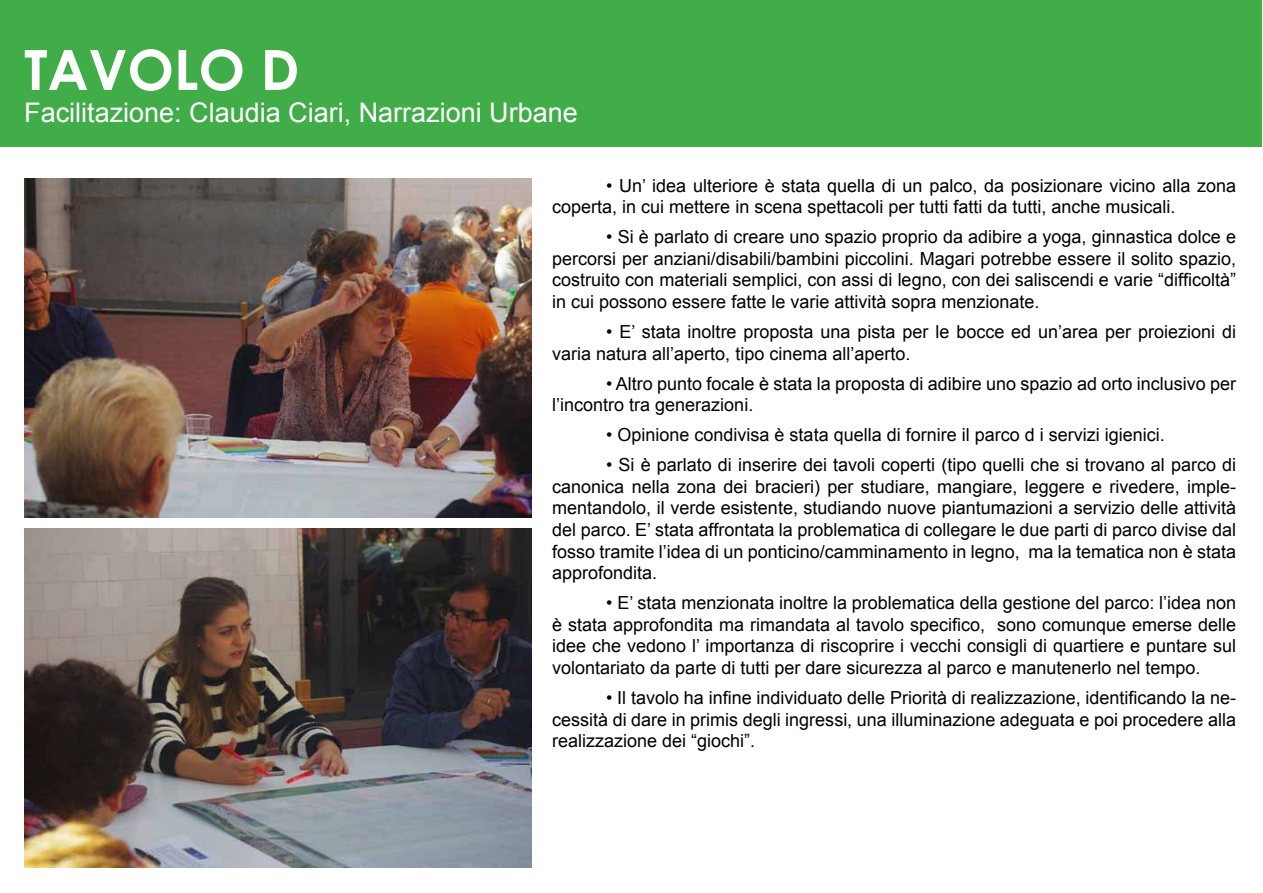
<style>
.page{position:relative;width:1263px;height:893px;background:#fff}
.page>*{position:absolute;margin:0;border:0;box-sizing:border-box;transform-origin:0 0}
.t1{font:700 55.5px "Century Gothic";color:#fff}
.t2{font:27px "Arial";color:#fff}
.t3{font:18px/21.6px "Arial";color:#000;text-align:justify}
</style>
<div class="page">
<div style="left:1px;top:1px;width:1261px;height:146px;background:#41ad49"></div>
<img style="left:24px;top:178px;width:507px;height:339px">
<img style="left:24px;top:528px;width:507px;height:339px">
<h1 class="t1" style="left:24px;top:28px;width:270px">TAVOLO D</h1>
<h2 class="t2" style="left:24px;top:95px;width:555px">Facilitazione: Claudia Ciari, Narrazioni Urbane</h2>
<p class="t3" style="left:552px;top:175px;width:685px;text-indent:54px">• Un’ idea ulteriore è stata quella di un palco, da posizionare vicino alla zona coperta, in cui mettere in scena spettacoli per tutti fatti da tutti, anche musicali.</p>
<p class="t3" style="left:552px;top:226px;width:685px;text-indent:54px">• Si è parlato di creare uno spazio proprio da adibire a yoga, ginnastica dolce e percorsi per anziani/disabili/bambini piccolini. Magari potrebbe essere il solito spazio, costruito con materiali semplici, con assi di legno, con dei saliscendi e varie “difficoltà” in cui possono essere fatte le varie attività sopra menzionate.</p>
<p class="t3" style="left:552px;top:321px;width:685px;text-indent:54px">• E’ stata inoltre proposta una pista per le bocce ed un’area per proiezioni di varia natura all’aperto, tipo cinema all’aperto.</p>
<p class="t3" style="left:552px;top:373px;width:685px;text-indent:54px">• Altro punto focale è stata la proposta di adibire uno spazio ad orto inclusivo per l’incontro tra generazioni.</p>
<p class="t3" style="left:606px;top:424px;width:560px">• Opinione condivisa è stata quella di fornire il parco d i servizi igienici.</p>
<p class="t3" style="left:552px;top:454px;width:685px;text-indent:54px">• Si è parlato di inserire dei tavoli coperti (tipo quelli che si trovano al parco di canonica nella zona dei bracieri) per studiare, mangiare, leggere e rivedere, imple&shy;mentandolo, il verde esistente, studiando nuove piantumazioni a servizio delle attività del parco. E’ stata affrontata la problematica di collegare le due parti di parco divise dal fosso tramite l’idea di un ponticino/camminamento in legno, ma la tematica non è stata approfondita.</p>
<p class="t3" style="left:552px;top:592px;width:685px;text-indent:54px">• E’ stata menzionata inoltre la problematica della gestione del parco: l’idea non è stata approfondita ma rimandata al tavolo specifico, sono comunque emerse delle idee che vedono l’ importanza di riscoprire i vecchi consigli di quartiere e puntare sul volontariato da parte di tutti per dare sicurezza al parco e manutenerlo nel tempo.</p>
<p class="t3" style="left:552px;top:687px;width:685px;text-indent:54px">• Il tavolo ha infine individuato delle Priorità di realizzazione, identificando la ne&shy;cessità di dare in primis degli ingressi, una illuminazione adeguata e poi procedere alla realizzazione dei “giochi”.</p>
</div>
